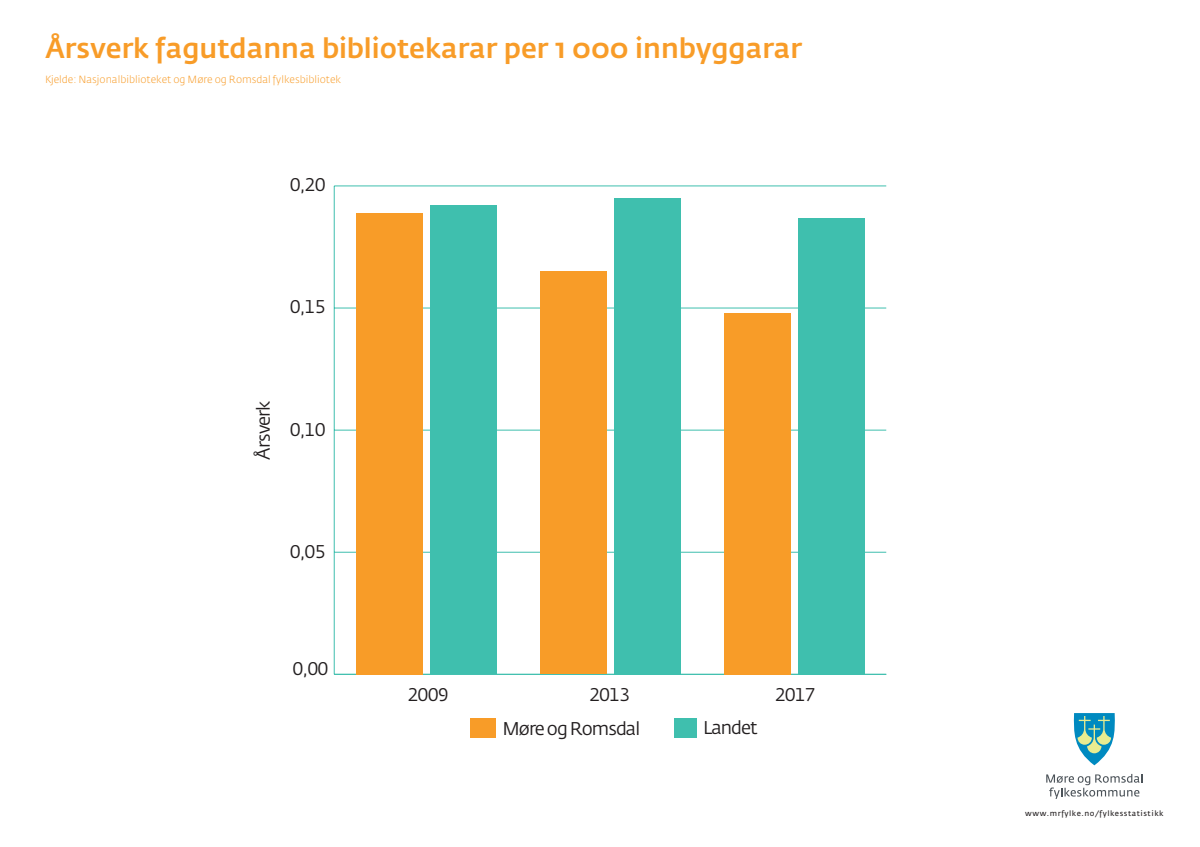
<style>
.page{position:relative;width:1200px;height:847px;background:#fff}
.page>*{position:absolute;margin:0;border:0;box-sizing:border-box;transform-origin:0 0}
.Kilde_-_Tabell{font:500 27.5px "Fedra Sans Std";color:#f89c28}
.t1{font:18.25px "Fedra Sans Std";letter-spacing:-.05em;color:#231f20}
.Kilde_-_Tabell-2{font:300 10.31px "Fedra Sans Std";color:#f89c28}
.t2{font:7.5px "Fedra Sans";letter-spacing:.07em;color:#231f20}
</style>
<div class="page">
<svg style="left:1046px;top:774px;width:96px;height:25px"></svg>
<svg style="left:1073px;top:713px;width:42px;height:52px"></svg>
<hr style="left:334px;top:186px;width:1px;height:488px;background:#3fbfae">
<hr style="left:334px;top:674px;width:552px;height:1px;background:#3fbfae">
<hr style="left:334px;top:552px;width:552px;height:1px;background:#3fbfae">
<hr style="left:334px;top:430px;width:552px;height:1px;background:#3fbfae">
<hr style="left:334px;top:308px;width:552px;height:1px;background:#3fbfae">
<hr style="left:334px;top:186px;width:552px;height:1px;background:#3fbfae">
<div style="left:430px;top:205px;width:66px;height:469px;background:#3fbfae"></div>
<div style="left:614px;top:198px;width:66px;height:476px;background:#3fbfae"></div>
<div style="left:798px;top:218px;width:66px;height:456px;background:#3fbfae"></div>
<div style="left:356px;top:213px;width:67px;height:461px;background:#f89c28"></div>
<div style="left:540px;top:271px;width:67px;height:403px;background:#f89c28"></div>
<div style="left:724px;top:313px;width:67px;height:361px;background:#f89c28"></div>
<div style="left:675px;top:719px;width:22px;height:19px;background:#3fbfae"></div>
<div style="left:470px;top:719px;width:26px;height:19px;background:#f89c28"></div>
<p class="Kilde_-_Tabell" style="left:45px;top:31px;width:759px">Årsverk fagutdanna bibliotekarar per 1 000 innbyggarar</p>
<p class="Kilde_-_Tabell-2" style="left:45px;top:72px;width:298px">Kjelde: Nasjonalbiblioteket og Møre og Romsdal fylkesbibliotek</p>
<p class="t1" style="left:290px;top:173px;width:37px">0,20</p>
<p class="t1" style="left:290px;top:296px;width:37px">0,15</p>
<p class="t1" style="left:252px;top:460px;width:60px;rotate:-90deg">Årsverk</p>
<p class="t1" style="left:290px;top:418px;width:37px">0,10</p>
<p class="t1" style="left:290px;top:540px;width:37px">0,05</p>
<p class="t1" style="left:293px;top:657px;width:37px">0,00</p>
<p class="t1" style="left:408px;top:683px;width:43px">2009</p>
<p class="t1" style="left:589px;top:683px;width:43px">2013</p>
<p class="t1" style="left:775px;top:683px;width:43px">2017</p>
<p class="t1" style="left:502px;top:717px;width:139px">Møre og Romsdal</p>
<p class="t1" style="left:703px;top:716px;width:56px">Landet</p>
<p class="t2" style="left:1025px;top:809px;width:140px">www.mrfylke.no/fylkesstatistikk</p>
</div>
